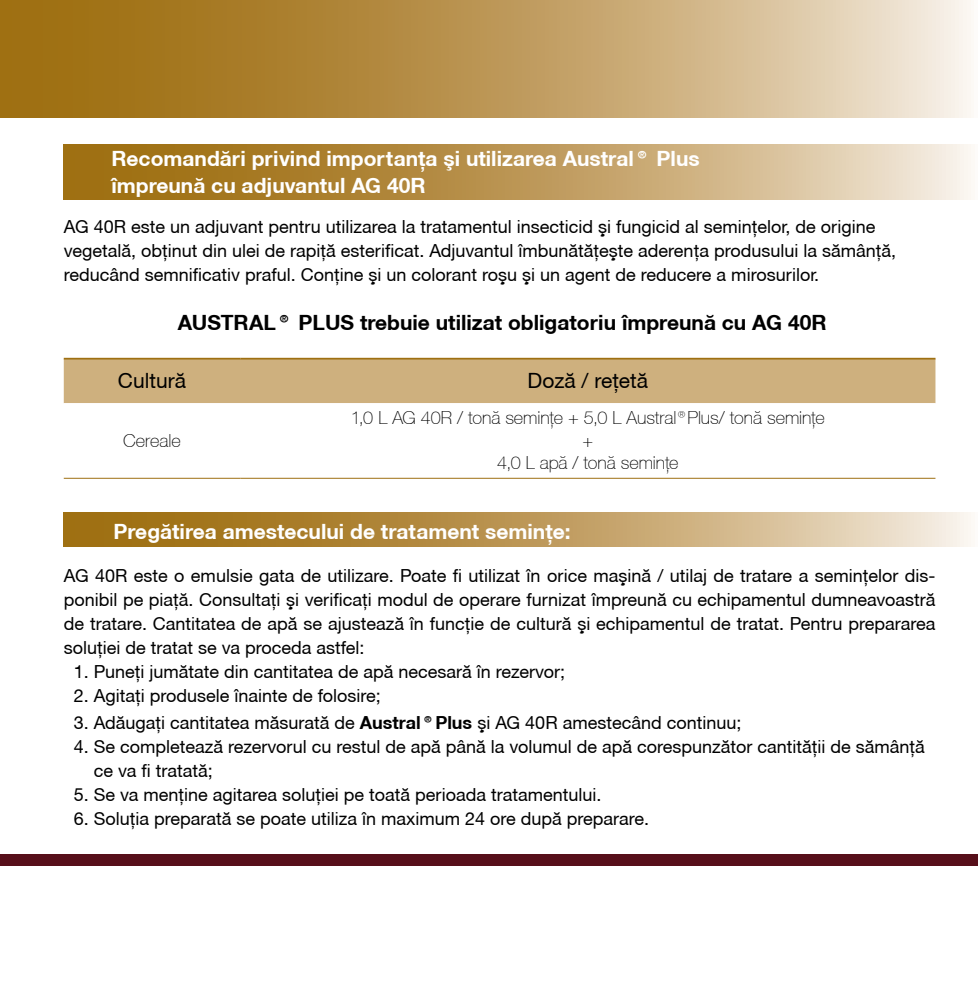
<style>
.page{position:relative;width:978px;height:1000px;background:#fff}
.page>*{position:absolute;margin:0;border:0;box-sizing:border-box;transform-origin:0 0}
.t1{font:700 21px/27px "Helvetica Neue CE";color:#fff}
.t2{font:700 21px "Helvetica Neue CE";color:#000}
.t3{font:21px "Helvetica Neue CE";color:#000}
.t4{font:18px/24px "Helvetica Neue CE";color:#000}
.t5{font:100 18px/22.5px "Helvetica Neue CE";letter-spacing:-.005em;color:#000;text-align:center}
.s1{font-weight:700}
</style>
<div class="page">
<svg style="left:0;top:0;width:971px;height:117px;background:#c09e62"></svg>
<svg style="left:64px;top:144px;width:907px;height:55px;background:#c09e62"></svg>
<svg style="left:64px;top:512px;width:907px;height:34px;background:#c09e62"></svg>
<div style="left:64px;top:359px;width:871px;height:44px;background:#ceb07e"></div>
<hr style="left:64px;top:477px;width:176px;height:1px;background:#9f7012">
<hr style="left:240px;top:477px;width:695px;height:1px;background:#9f7012">
<hr style="left:64px;top:358px;width:176px;height:1px;background:#9f7012">
<hr style="left:240px;top:358px;width:695px;height:1px;background:#9f7012">
<div style="left:0;top:853px;width:978px;height:15px;background:#570f1a"></div>
<div style="left:0;top:866px;width:978px;height:133px;background:#fff"></div>
<p class="t1" style="left:111px;top:145px;width:590px">Recomandări privind importanţa şi utilizarea Austral® Plus împreună cu adjuvantul AG 40R</p>
<p class="t4" style="left:64px;top:214px;width:834px">AG 40R este un adjuvant pentru utilizarea la tratamentul insecticid şi fungicid al seminţelor, de origine vegetală, obţinut din ulei de rapiţă esterificat. Adjuvantul îmbunătăţeşte aderenţa produsului la sămânţă, reducând semnificativ praful. Conţine şi un colorant roşu şi un agent de reducere a mirosurilor.</p>
<p class="t2" style="left:178px;top:310px;width:650px">AUSTRAL® PLUS trebuie utilizat obligatoriu împreună cu AG 40R</p>
<p class="t3" style="left:118px;top:368px;width:70px">Cultură</p>
<p class="t3" style="left:528px;top:368px;width:122px">Doză / reþetă</p>
<p class="t5" style="left:123px;top:429px;width:59px">Cereale</p>
<p class="t5" style="left:351px;top:407px;width:476px">1,0 L AG 40R / tonă seminţe + 5,0 L Austral®Plus/ tonă seminţe +<br>4,0 L apă / tonă seminţe</p>
<p class="t1" style="left:114px;top:518px;width:459px">Pregătirea amestecului de tratament seminţe:</p>
<p class="t4" style="left:64px;top:564px;width:873px;text-align:justify">AG 40R este o emulsie gata de utilizare. Poate fi utilizat în orice maşină / utilaj de tratare a seminţelor dis&shy;ponibil pe piaţă. Consultaţi şi verificaţi modul de operare furnizat împreună cu echipamentul dumneavoastră de tratare. Cantitatea de apă se ajustează în funcţie de cultură şi echipamentul de tratat. Pentru prepararea soluţiei de tratat se va proceda astfel:</p>
<p class="t4" style="left:74px;top:660px;width:493px">1. Puneţi jumătate din cantitatea de apă necesară în rezervor;</p>
<p class="t4" style="left:74px;top:684px;width:309px">2. Agitaţi produsele înainte de folosire;</p>
<p class="t4" style="left:74px;top:711px;width:669px">3. Adăugaţi cantitatea măsurată de <span class="s1">Austral®Plus</span> şi AG 40R amestecând continuu;</p>
<p class="t4" style="left:94px;top:735px;width:833px;text-indent:-20px">4. Se completează rezervorul cu restul de apă până la volumul de apă corespunzător cantităţii de sămânţă ce va fi tratată;</p>
<p class="t4" style="left:74px;top:783px;width:529px">5. Se va menţine agitarea soluţiei pe toată perioada tratamentului.</p>
<p class="t4" style="left:74px;top:807px;width:577px">6. Soluţia preparată se poate utiliza în maximum 24 ore după preparare.</p>
</div>
